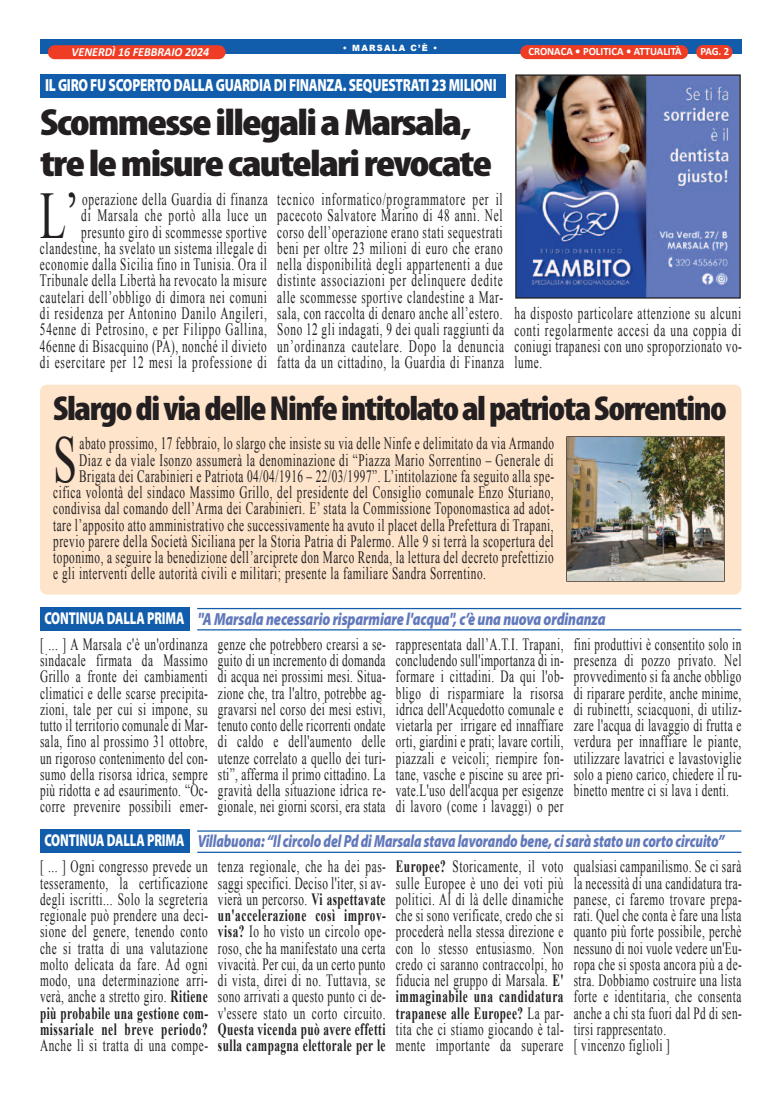
<style>
.page{position:relative;width:780px;height:1099px;background:#fff}
.page>*{position:absolute;margin:0;border:0;box-sizing:border-box;transform-origin:0 0}
.t1{font:66.5px "Times New Roman";color:#231f20;scale:.65 1}
.t2{font:900 condensed 38px/40.9px "Myriad Pro";letter-spacing:-.04em;color:#231f20;scale:1.17 1}
.t3{font:900 condensed 34.75px "Myriad Pro";letter-spacing:-.04em;color:#231f20;scale:1.07 1}
.t4{font:italic 900 17.62px "Myriad Pro";letter-spacing:-.01em;color:#6178bb;scale:.75 1}
.t5{font:italic 900 17.62px "Myriad Pro";letter-spacing:-.01em;color:#6178bb;scale:.79 1}
.t6{font:900 17.62px "Myriad Pro";letter-spacing:-.02em;color:#fff;scale:.75 1}
.t7{font:17.38px/16.2px "Times New Roman";letter-spacing:.05em;color:#231f20;text-align:justify;scale:.65 1}
.t8{font:17.12px/16.2px "Times New Roman";letter-spacing:.04em;color:#231f20;text-align:justify;scale:.66 1}
.t9{font:700 17.12px/16.2px "Times New Roman";letter-spacing:.04em;color:#231f20;scale:.66 1}
.t10{font:italic 700 12.38px "Calibri";color:#fff;scale:.96 1}
.t11{font:700 11.12px "Calibri";color:#fff;scale:.96 1}
.t12{font:900 8.62px "Arial";letter-spacing:.15em;color:#fff;scale:.96 1}
.s1{font-style:normal;font-size:17.25px;color:#fff}
.s2{font-weight:700}
</style>
<div class="page">
<div style="left:40px;top:40px;width:701px;height:14px;background:#115cab"></div>
<div style="left:696px;top:45px;width:36px;height:14px;background:#ef3c25;border-radius:7px"></div>
<div style="left:520px;top:45px;width:168px;height:14px;background:#ef3c25;border-radius:7px"></div>
<div style="left:48px;top:45px;width:177px;height:14px;background:#ef3c25;border-radius:7px"></div>
<div style="left:40px;top:384px;width:701px;height:210px;background:#fde4cb;border-radius:7px"></div>
<div style="left:40px;top:74px;width:465px;height:23px;background:#115cab"></div>
<div style="left:566px;top:436px;width:158px;height:145px;border:1px solid #231f20"></div>
<img style="left:567px;top:437px;width:156px;height:143px">
<div style="left:40px;top:607px;width:149px;height:23px;background:#115cab"></div>
<hr style="left:197px;top:608px;width:544px;height:1px;background:#115cab">
<hr style="left:197px;top:629px;width:544px;height:1px;background:#115cab">
<div style="left:40px;top:829px;width:149px;height:24px;background:#115cab"></div>
<hr style="left:197px;top:830px;width:544px;height:1px;background:#115cab">
<hr style="left:197px;top:851px;width:544px;height:1px;background:#115cab">
<img style="left:517px;top:76px;width:221px;height:220px">
<div style="left:515px;top:74px;width:225px;height:224px;border:1px solid #231f20"></div>
<p class="t12" style="left:343px;top:41px;width:100px">• MARSALA C’È •</p>
<p class="t10" style="left:72px;top:47px;width:145px">VENERDÌ 16 FEBBRAIO 2024</p>
<p class="t11" style="left:528px;top:47px;width:161px">CRONACA • POLITICA • ATTUALITÀ</p>
<p class="t11" style="left:700px;top:47px;width:32px">PAG. 2</p>
<p class="t6" style="left:45px;top:79px;width:603px">IL GIRO FU SCOPERTO DALLA GUARDIA DI FINANZA. SEQUESTRATI 23 MILIONI</p>
<h2 class="t2" style="left:40px;top:105px;width:388px">ScommesseillegaliaMarsala, trelemisurecautelarirevocate</h2>
<h1 class="t1" style="left:40px;top:178px;width:62px">L’</h1>
<p class="t7" style="left:40px;top:191px;width:352px;text-align:right">operazione della Guardia di finanza<br>di Marsala che portò alla luce un presunto giro di scommesse sportive clandestine, ha svelato un sistema illegale di economie dalla Sicilia fino in Tunisia. Ora il Tribunale della Libertà ha revocato la misure cautelari dell’obbligo di dimora nei comuni di residenza per Antonino Danilo Angileri, 54enne di Petrosino, e per Filippo Gallina, 46enne di Bisacquino (PA), nonché il divieto di esercitare per 12 mesi la professione di</p>
<p class="t7" style="left:277px;top:191px;width:350px">tecnico informatico/programmatore per il pacecoto Salvatore Marino di 48 anni. Nel corso dell’operazione erano stati sequestrati beni per oltre 23 milioni di euro che erano nella disponibilità degli appartenenti a due distinte associazioni per delinquere dedite alle scommesse sportive clandestine a Mar&shy;sala, con raccolta di denaro anche all’estero.<br>Sono 12 gli indagati, 9 dei quali raggiunti da un’ordinanza cautelare. Dopo la denuncia fatta da un cittadino, la Guardia di Finanza</p>
<p class="t7" style="left:514px;top:305px;width:351px">ha disposto particolare attenzione su alcuni conti regolarmente accesi da una coppia di coniugi trapanesi con uno sproporzionato vo&shy;lume.</p>
<h3 class="t3" style="left:53px;top:396px;width:631px">SlargodiviadelleNinfeintitolatoalpatriotaSorrentino</h3>
<h1 class="t1" style="left:53px;top:422px;width:38px">S</h1>
<p class="t7" style="left:79px;top:435px;width:731px">abato prossimo, 17 febbraio, lo slargo che insiste su via delle Ninfe e delimitato da via Armando</p>
<p class="t7" style="left:79px;top:451px;width:731px">Diaz e da viale Isonzo assumerà la denominazione di “Piazza Mario Sorrentino – Generale di</p>
<p class="t7" style="left:79px;top:468px;width:732px">Brigata dei Carabinieri e Patriota 04/04/1916 – 22/03/1997”. L’intitolazione fa seguito alla spe-</p>
<p class="t7" style="left:53px;top:484px;width:771px">cifica volontà del sindaco Massimo Grillo, del presidente del Consiglio comunale Enzo Sturiano,</p>
<p class="t7" style="left:53px;top:500px;width:772px">condivisa dal comando dell’Arma dei Carabinieri. E’ stata la Commissione Toponomastica ad adot-</p>
<p class="t7" style="left:53px;top:516px;width:771px">tare l’apposito atto amministrativo che successivamente ha avuto il placet della Prefettura di Trapani,</p>
<p class="t7" style="left:53px;top:533px;width:771px">previo parere della Società Siciliana per la Storia Patria di Palermo. Alle 9 si terrà la scopertura del</p>
<p class="t7" style="left:53px;top:549px;width:771px">toponimo, a seguire la benedizione dell’arciprete don Marco Renda, la lettura del decreto prefettizio</p>
<p class="t7" style="left:53px;top:565px;width:667px">e gli interventi delle autorità civili e militari; presente la familiare Sandra Sorrentino.</p>
<p class="t5" style="left:44px;top:612px;width:712px"><span class="s1">CONTINUA DALLA PRIMA</span> "A Marsala necessario risparmiare l'acqua", c’è una nuova ordinanza</p>
<p class="t8" style="left:40px;top:636px;width:256px">[ ... ] A Marsala c'è un'ordinanza sindacale firmata da Massimo Grillo a fronte dei cambiamenti climatici e delle scarse precipita&shy;zioni, tale per cui si impone, su tutto il territorio comunale di Mar&shy;sala, fino al prossimo 31 ottobre, un rigoroso contenimento del con&shy;sumo della risorsa idrica, sempre più ridotta e ad esaurimento. “Oc&shy;corre prevenire possibili emer-</p>
<p class="t8" style="left:218px;top:636px;width:256px">genze che potrebbero crearsi a se&shy;guito di un incremento di domanda di acqua nei prossimi mesi. Situa&shy;zione che, tra l'altro, potrebbe ag&shy;gravarsi nel corso dei mesi estivi, tenuto conto delle ricorrenti ondate di caldo e dell'aumento delle utenze correlato a quello dei turi&shy;sti”, afferma il primo cittadino. La gravità della situazione idrica re&shy;gionale, nei giorni scorsi, era stata</p>
<p class="t8" style="left:396px;top:636px;width:256px">rappresentata dall’A.T.I. Trapani, concludendo sull'importanza di in&shy;formare i cittadini. Da qui l'ob&shy;bligo di risparmiare la risorsa idrica dell'Acquedotto comunale e vietarla per irrigare ed innaffiare orti, giardini e prati; lavare cortili, piazzali e veicoli; riempire fon&shy;tane, vasche e piscine su aree pri&shy;vate.L'uso dell'acqua per esigenze di lavoro (come i lavaggi) o per</p>
<p class="t8" style="left:573px;top:636px;width:256px">fini produttivi è consentito solo in presenza di pozzo privato. Nel provvedimento si fa anche obbligo di riparare perdite, anche minime, di rubinetti, sciacquoni, di utiliz&shy;zare l'acqua di lavaggio di frutta e verdura per innaffiare le piante, utilizzare lavatrici e lavastoviglie solo a pieno carico, chiedere il ru&shy;binetto mentre ci si lava i denti.</p>
<p class="t4" style="left:44px;top:834px;width:908px"><span class="s1">CONTINUA DALLA PRIMA</span> Villabuona: “Il circolo del Pd di Marsala stava lavorando bene, ci sarà stato un corto circuito”</p>
<p class="t8" style="left:40px;top:858px;width:256px">[ ... ] Ogni congresso prevede un tesseramento, la certificazione degli iscritti... Solo la segreteria regionale può prendere una deci&shy;sione del genere, tenendo conto che si tratta di una valutazione molto delicata da fare. Ad ogni modo, una determinazione arri&shy;verà, anche a stretto giro. <span class="s2">Ritiene più probabile una gestione com&shy;missariale nel breve periodo?</span></p>
<p class="t8" style="left:40px;top:1037px;width:256px">Anche lì si tratta di una compe-</p>
<p class="t8" style="left:218px;top:858px;width:256px">tenza regionale, che ha dei pas&shy;saggi specifici. Deciso l'iter, si av&shy;vierà un percorso. <span class="s2">Vi aspettavate un'accelerazione così improv&shy;visa?</span> Io ho visto un circolo ope&shy;roso, che ha manifestato una certa vivacità. Per cui, da un certo punto di vista, direi di no. Tuttavia, se sono arrivati a questo punto ci de&shy;v'essere stato un corto circuito.</p>
<p class="t9" style="left:218px;top:1020px;width:255px">Questa vicenda può avere effetti sulla campagna elettorale per le</p>
<p class="t8" style="left:396px;top:858px;width:256px"><span class="s2">Europee?</span> Storicamente, il voto sulle Europee è uno dei voti più politici. Al di là delle dinamiche che si sono verificate, credo che si procederà nella stessa direzione e con lo stesso entusiasmo. Non credo ci saranno contraccolpi, ho fiducia nel gruppo di Marsala. <span class="s2">E' immaginabile una candidatura trapanese alle Europee?</span> La par&shy;tita che ci stiamo giocando è tal&shy;mente importante da superare</p>
<p class="t8" style="left:573px;top:858px;width:256px;text-align:left">qualsiasi campanilismo. Se ci sarà la necessità di una candidatura tra&shy;panese, ci faremo trovare prepa&shy;rati. Quel che conta è fare una lista quanto più forte possibile, perchè nessuno di noi vuole vedere un'Eu&shy;ropa che si sposta ancora più a de&shy;stra. Dobbiamo costruire una lista forte e identitaria, che consenta anche a chi sta fuori dal Pd di sen&shy;tirsi rappresentato.<br>[ vincenzo figlioli ]</p>
</div>
